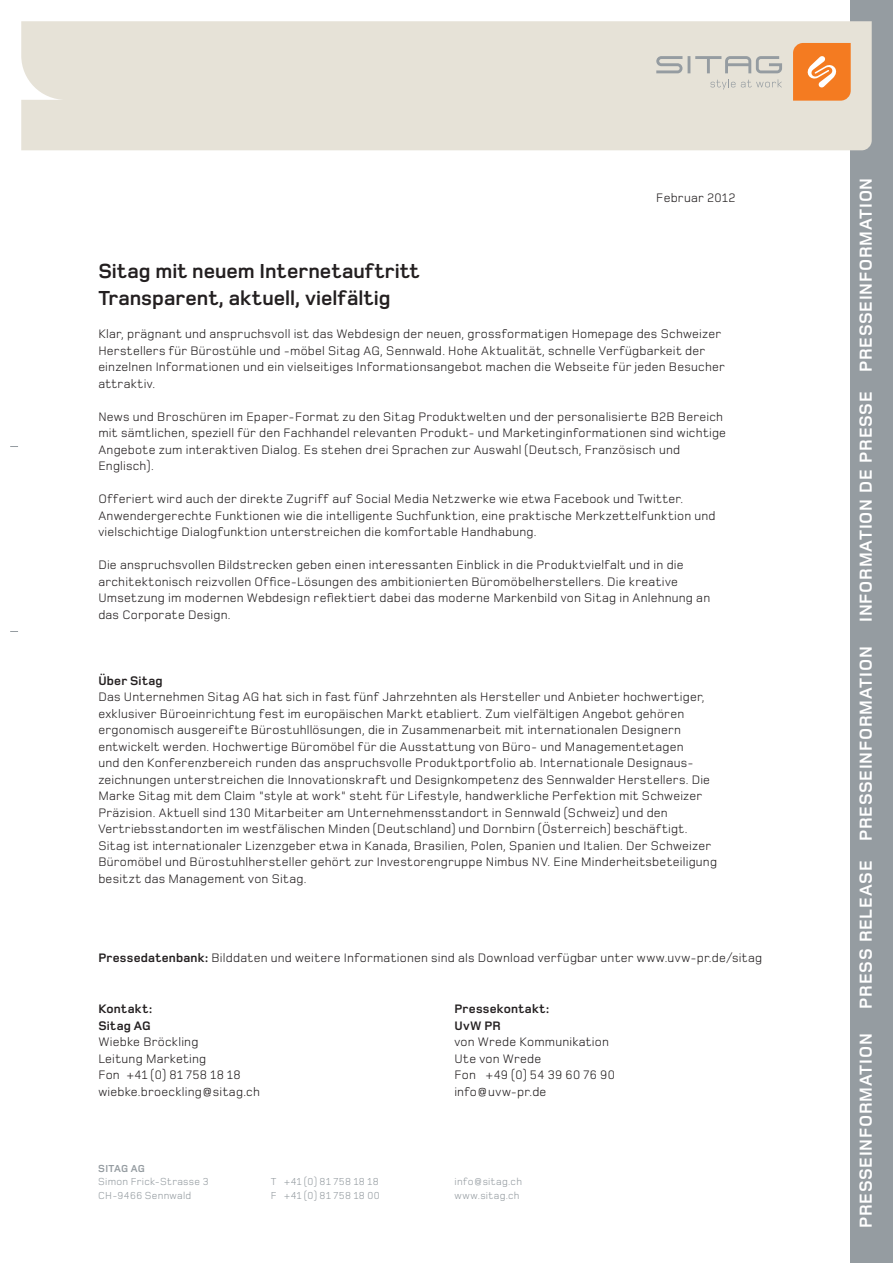
<style>
.page{position:relative;width:893px;height:1263px;background:#fff}
.page>*{position:absolute;margin:0;border:0;box-sizing:border-box;transform-origin:0 0}
.t1{font:700 21px/27px "Sitag";color:#231f20}
.t2{font:700 18px "Sitag";letter-spacing:.045em;color:#fff}
.t3{font:12.75px/16.5px "Sitag";letter-spacing:.015em;color:#231f20}
.t4{font:700 12.75px/16.5px "Sitag";letter-spacing:.02em;color:#231f20}
.t5{font:10.5px/13.5px "Sitag";letter-spacing:.025em;color:#959ca1}
.t6{font:10.5px/13.5px "Sitag";letter-spacing:.045em;color:#959ca1}
.t7{font:700 10.5px "Sitag";color:#959ca1}
.s1{font-weight:700}
</style>
<div class="page">
<div style="left:850px;top:0;width:43px;height:1263px;background:#959ca1"></div>
<div style="left:21px;top:21px;width:851px;height:129px;background:#e6e2d7"></div>
<svg style="left:793px;top:43px;width:58px;height:57px;background:#f48939"></svg>
<svg style="left:710px;top:79px;width:72px;height:11px"></svg>
<svg style="left:656px;top:56px;width:126px;height:17px;background:#c7c7c2"></svg>
<p class="t3" style="left:656px;top:190px;width:81px">Februar 2012</p>
<h1 class="t1" style="left:98px;top:258px;width:323px">Sitag mit neuem Internetauftritt<br>Transparent, aktuell, vielfältig</h1>
<p class="t3" style="left:98px;top:326px;width:628px">Klar, prägnant und anspruchsvoll ist das Webdesign der neuen, grossformatigen Homepage des Schweizer Herstellers für Bürostühle und -möbel Sitag AG, Sennwald. Hohe Aktualität, schnelle Verfügbarkeit der einzelnen Informationen und ein vielseitiges Informationsangebot machen die Webseite für jeden Besucher attraktiv.</p>
<p class="t3" style="left:98px;top:408px;width:629px">News und Broschüren im Epaper-Format zu den Sitag Produktwelten und der personalisierte B2B Bereich mit sämtlichen, speziell für den Fachhandel relevanten Produkt- und Marketinginformationen sind wichtige Angebote zum interaktiven Dialog. Es stehen drei Sprachen zur Auswahl (Deutsch, Französisch und Englisch).</p>
<p class="t3" style="left:98px;top:491px;width:619px">Offeriert wird auch der direkte Zugriff auf Social Media Netzwerke wie etwa Facebook und Twitter.<br>Anwendergerechte Funktionen wie die intelligente Suchfunktion, eine praktische Merkzettelfunktion und vielschichtige Dialogfunktion unterstreichen die komfortable Handhabung.</p>
<p class="t3" style="left:98px;top:557px;width:613px">Die anspruchsvollen Bildstrecken geben einen interessanten Einblick in die Produktvielfalt und in die architektonisch reizvollen Office-Lösungen des ambitionierten Büromöbelherstellers. Die kreative Umsetzung im modernen Webdesign reflektiert dabei das moderne Markenbild von Sitag in Anlehnung an das Corporate Design.</p>
<p class="t4" style="left:98px;top:672px;width:66px">Über Sitag</p>
<p class="t3" style="left:98px;top:689px;width:620px">Das Unternehmen Sitag AG hat sich in fast fünf Jahrzehnten als Hersteller und Anbieter hochwertiger, exklusiver Büroeinrichtung fest im europäischen Markt etabliert. Zum vielfältigen Angebot gehören ergonomisch ausgereifte Bürostuhllösungen, die in Zusammenarbeit mit internationalen Designern entwickelt werden. Hochwertige Büromöbel für die Ausstattung von Büro- und Managementetagen<br>und den Konferenzbereich runden das anspruchsvolle Produktportfolio ab. Internationale Designaus&shy;zeichnungen unterstreichen die Innovationskraft und Designkompetenz des Sennwalder Herstellers. Die Marke Sitag mit dem Claim "style at work" steht für Lifestyle, handwerkliche Perfektion mit Schweizer Präzision. Aktuell sind 130 Mitarbeiter am Unternehmensstandort in Sennwald (Schweiz) und den Vertriebsstandorten im westfälischen Minden (Deutschland) und Dornbirn (Österreich) beschäftigt.<br>Sitag ist internationaler Lizenzgeber etwa in Kanada, Brasilien, Polen, Spanien und Italien. Der Schweizer Büromöbel und Bürostuhlhersteller gehört zur Investorengruppe Nimbus NV. Eine Minderheitsbeteiligung besitzt das Management von Sitag.</p>
<p class="t3" style="left:98px;top:950px;width:665px"><span class="s1">Pressedatenbank:</span> Bilddaten und weitere Informationen sind als Download verfügbar unter www.uvw-pr.de/sitag</p>
<p class="t4" style="left:98px;top:1001px;width:55px">Kontakt:<br>Sitag AG</p>
<p class="t3" style="left:98px;top:1034px;width:163px">Wiebke Bröckling<br>Leitung Marketing<br>Fon +41 (0) 81 758 18 18 wiebke.broeckling@sitag.ch</p>
<p class="t4" style="left:454px;top:1001px;width:96px">Pressekontakt:<br>UvW PR</p>
<p class="t3" style="left:454px;top:1034px;width:162px">von Wrede Kommunikation<br>Ute von Wrede<br>Fon +49 (0) 54 39 60 76 90 info@uvw-pr.de</p>
<p class="t7" style="left:98px;top:1161px;width:7px">SITA</p>
<p class="t7" style="left:121px;top:1161px;width:25px">G AG</p>
<p class="t5" style="left:98px;top:1175px;width:112px">Simon Frick-Strasse 3<br>CH-9466 Sennwald</p>
<p class="t6" style="left:271px;top:1175px;width:111px">T +41 (0) 81 758 18 18<br>F +41 (0) 81 758 18 00</p>
<p class="t5" style="left:455px;top:1175px;width:69px">info@sitag.ch www.sitag.ch</p>
<h2 class="t2" style="left:854px;top:622px;width:445px;rotate:-90deg">Information de presse Presseinformation</h2>
<h2 class="t2" style="left:854px;top:1008px;width:363px;rotate:-90deg">press release Presseinformation</h2>
<h2 class="t2" style="left:854px;top:1228px;width:196px;rotate:-90deg">Presseinformation</h2>
</div>
